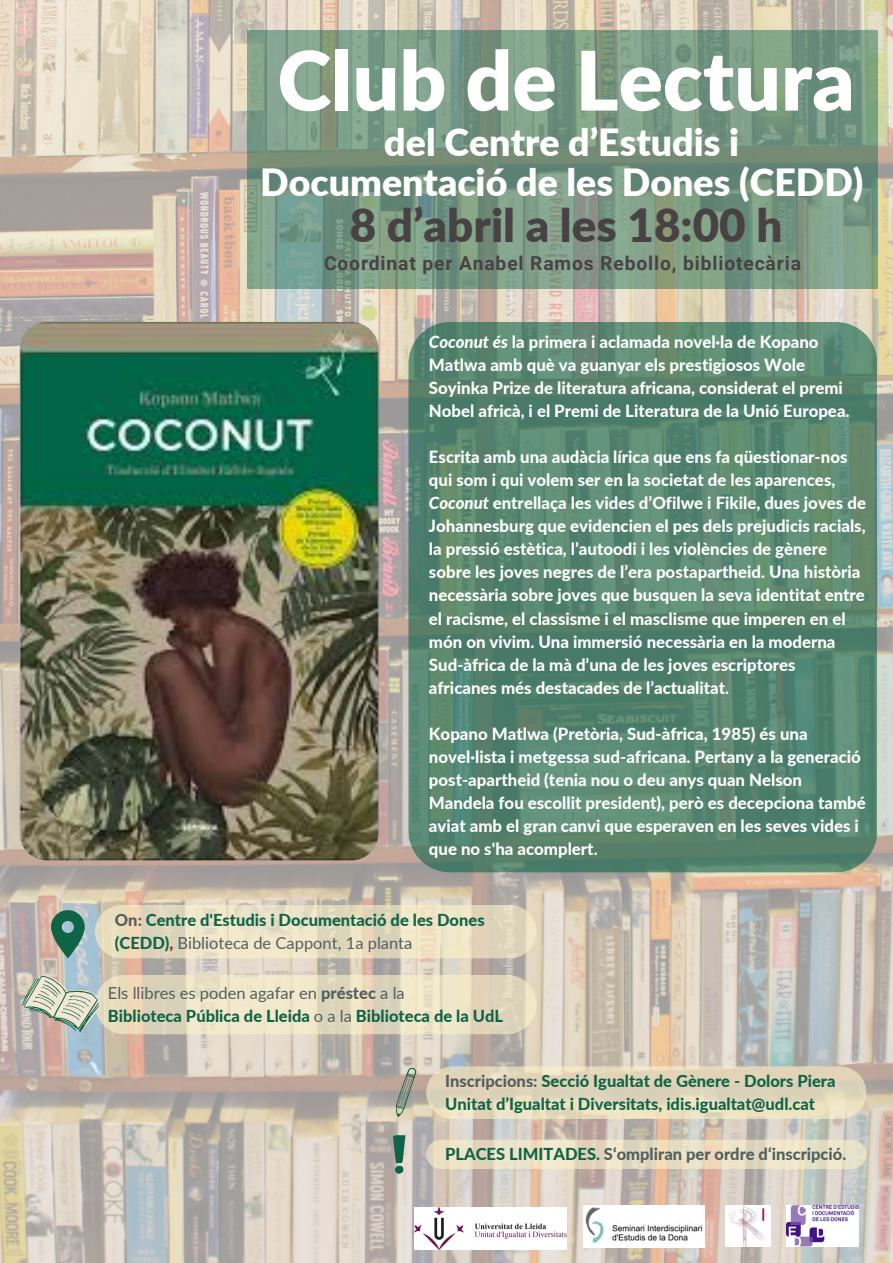
<style>
.page{position:relative;width:893px;height:1263px;background:#fff}
.page>*{position:absolute;margin:0;border:0;box-sizing:border-box;transform-origin:0 0}
.t1{font:900 81.97px "Lato";color:#fff}
.t2{font:900 45.75px "Lato";color:#484245}
.t3{font:900 37.5px/39.4px "Lato";color:#fff;text-align:center}
.t4{font:700 19.27px "Roboto";letter-spacing:.045em;color:#484245}
.t5{font:800 16.8px/23.1px "Lato";color:#fff}
.t6{font:800 16.5px/23.1px "Lato";color:#0f6448}
.t7{font:800 16.5px "Lato";color:#515f60}
.t8{font:16.5px "Lato";color:#515f60}
.s1{font-style:italic}
.s2{color:#515f60}
.s3{color:#a1200d}
.s4{font-weight:400;color:#515f60}
.s5{font-weight:800}
.s6{color:#0f6448}
</style>
<div class="page">
<img style="left:0;top:0;width:893px;height:1263px">
<svg style="left:248px;top:30px;width:629px;height:258px;background:#789882"></svg>
<svg style="left:95px;top:905px;width:442px;height:53px;background:#e7dcc1"></svg>
<svg style="left:426px;top:1066px;width:440px;height:53px;background:#e3d8bb"></svg>
<svg style="left:95px;top:975px;width:442px;height:59px;background:#e8ddc1"></svg>
<svg style="left:51px;top:910px;width:34px;height:48px;background:#568978"></svg>
<svg style="left:21px;top:969px;width:83px;height:65px;background:#bdc2b9"></svg>
<svg style="left:379px;top:1066px;width:53px;height:51px;background:#b7b0a2"></svg>
<svg style="left:426px;top:1140px;width:440px;height:29px;background:#e8dec3"></svg>
<svg style="left:393px;top:1135px;width:12px;height:38px"></svg>
<img style="left:20px;top:322px;width:358px;height:538px;border-radius:27px">
<svg style="left:408px;top:322px;width:469px;height:550px;background:#588670"></svg>
<img style="left:415px;top:1207px;width:151px;height:42px">
<img style="left:584px;top:1205px;width:120px;height:42px">
<img style="left:725px;top:1206px;width:45px;height:41px">
<img style="left:787px;top:1206px;width:71px;height:40px">
<p class="t1" style="left:277px;top:30px;width:579px">Club de Lectura</p>
<p class="t3" style="left:260px;top:122px;width:605px">del Centre d’Estudis i<br>Documentació de les Dones (CEDD)</p>
<p class="t2" style="left:350px;top:197px;width:434px">8 d’abril a les 18:00 h</p>
<p class="t4" style="left:324px;top:252px;width:478px">Coordinat per Anabel Ramos Rebollo, bibliotecària</p>
<p class="t5" style="left:429px;top:330px;width:422px"><span class="s1">Coconut és</span> la primera i aclamada novel·la de Kopano Matlwa amb què va guanyar els prestigiosos Wole Soyinka Prize de literatura africana, considerat el premi Nobel africà, i el Premi de Literatura de la Unió Europea.</p>
<p class="t5" style="left:429px;top:445px;width:438px">Escrita amb una audàcia lírica que ens fa qüestionar-nos qui som i qui volem ser en la societat de les aparences, <span class="s1">Coconut</span> entrellaça les vides d’Ofilwe i Fikile, dues joves de Johannesburg que evidencien el pes dels prejudicis racials, la pressió estètica, l’autoodi i les violències de gènere sobre les joves negres de l’era postapartheid. Una història necessària sobre joves que busquen la seva identitat entre el racisme, el classisme i el masclisme que imperen en el món on vivim. Una immersió necessària en la moderna Sud-àfrica de la mà d’una de les joves escriptores africanes més destacades de l’actualitat.</p>
<p class="t5" style="left:429px;top:722px;width:438px">Kopano Matlwa (Pretòria, Sud-àfrica, 1985) és una novel·lista i metgessa sud-africana. Pertany a la generació post-apartheid (tenia nou o deu anys quan Nelson Mandela fou escollit president), però es decepciona també aviat amb el gran canvi que esperaven en les seves vides i que no s'ha acomplert.</p>
<h3 class="t6" style="left:115px;top:908px;width:371px"><span class="s2">On:</span> Centre d'Estudis i Documentació de les Dones (CEDD)<span class="s3">,</span> <span class="s4">Biblioteca de Cappont, 1a planta</span></h3>
<h2 class="t8" style="left:108px;top:982px;width:298px">Els llibres es poden agafar en <span class="s5">préstec</span> a la</h2>
<p class="t6" style="left:108px;top:1004px;width:397px">Biblioteca Pública de Lleida <span class="s4">o a la</span> Biblioteca de la UdL</p>
<h1 class="t6" style="left:445px;top:1069px;width:392px"><span class="s2">Inscripcions:</span> Secció Igualtat de Gènere - Dolors Piera<br>Unitat d’Igualtat i Diversitats, idis.igualtat@udl.cat</h1>
<h3 class="t7" style="left:445px;top:1143px;width:403px"><span class="s6">PLACES LIMITADES.</span> S‘ompliran per ordre d‘inscripció.</h3>
</div>
